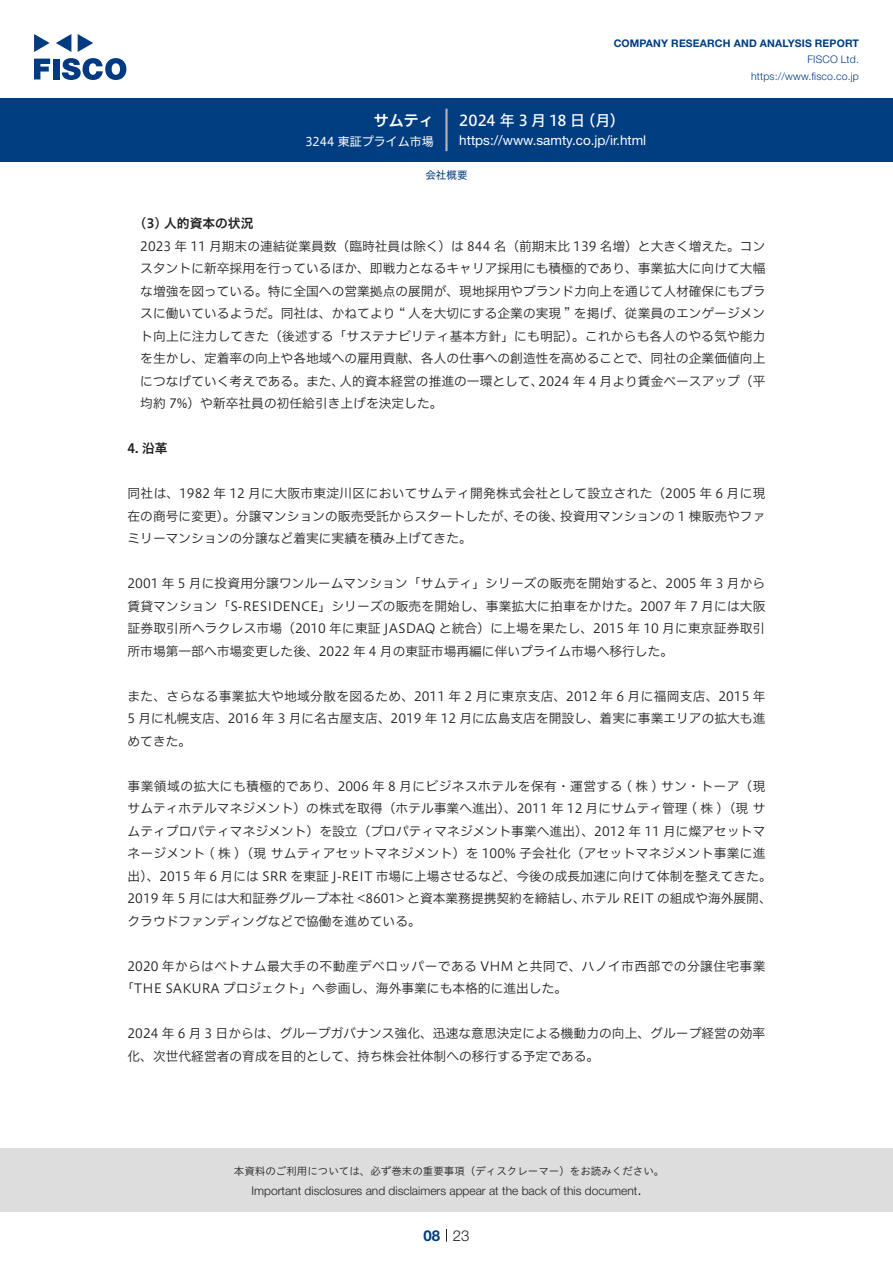
<style>
.page{position:relative;width:893px;height:1263px;background:#fff}
.page>*{position:absolute;margin:0;border:0;box-sizing:border-box;transform-origin:0 0}
.t1{font:15px "Hiragino UD Sans F Std N W5";color:#fff}
.t2{font:15px "Hiragino UD Sans F Std N W6";color:#fff}
.t3{font:300 15px "Helvetica Neue LT Std";color:#231f20}
.t4{font:700 15px "Helvetica Neue LT Std";color:#003d81}
.t5{font:13.5px "Helvetica Neue LT Std";color:#fff}
.本文{font:12.75px/22.5px "Hiragino UD Sans F Std N W3";color:#231f20}
.本文3mm{font:12.75px/22.5px "Hiragino UD Sans F Std N W3";color:#231f20;text-align:right}
.本文-2{font:12.75px/22.5px "Hiragino UD Sans F Std N W3";letter-spacing:.03em;color:#231f20}
.本文-3{font:12.75px/22.5px "Hiragino UD Sans F Std N W3";letter-spacing:.025em;color:#231f20;text-align:right}
.本文-4{font:12.75px "Hiragino UD Sans F Std N W3";letter-spacing:.035em;color:#231f20}
.本文-5{font:12.75px "Hiragino UD Sans F Std N W3";letter-spacing:.02em;color:#231f20}
.小タイトル3mm{font:12.75px "Hiragino UD Sans F Std N W6";color:#231f20}
.小タイトル{font:12.75px "Hiragino UD Sans F Std N W6";color:#231f20}
.t6{font:300 12px "Helvetica Neue LT Std";color:#231f20}
.t7{font:12px "Hiragino UD Sans F Std N W4";color:#fff}
.t8{font:10.5px "Hiragino UD Sans Std W3";color:#231f20}
.t9{font:700 10.5px "Helvetica Neue LT Std";letter-spacing:.015em;color:#003d81}
.t10{font:300 10.5px/16.5px "Helvetica Neue LT Std";letter-spacing:.015em;color:#003d81;text-align:right}
.ヘッダー{font:10.5px "Hiragino UD Sans F Std N W4";color:#003d81}
</style>
<div class="page">
<div style="left:0;top:1148px;width:893px;height:64px;background:#ddd"></div>
<svg style="left:34px;top:59px;width:16px;height:20px"></svg>
<div style="left:53px;top:59px;width:6px;height:20px;background:#003a83"></div>
<svg style="left:62px;top:58px;width:64px;height:22px"></svg>
<svg style="left:34px;top:34px;width:16px;height:18px"></svg>
<svg style="left:78px;top:34px;width:15px;height:18px"></svg>
<svg style="left:56px;top:34px;width:15px;height:18px"></svg>
<div style="left:0;top:98px;width:893px;height:64px;background:#003d81"></div>
<hr style="left:445px;top:109px;width:3px;height:42px;background:#b5b5b6">
<svg style="left:446px;top:1229px;width:1px;height:13px"></svg>
<p class="t2" style="left:374px;top:109px;width:62px">サムティ</p>
<p class="t7" style="left:305px;top:132px;width:130px">3244 東証プライム市場</p>
<p class="t9" style="left:614px;top:37px;width:247px">COMPANY RESEARCH AND ANALYSIS REPORT</p>
<p class="t10" style="left:751px;top:51px;width:109px">FISCO Ltd. https://www.fisco.co j p.</p>
<p class="t1" style="left:580px;top:109px;width:46px">（月(</p>
<p class="t1" style="left:459px;top:109px;width:127px">2024 年 3 月 18 日</p>
<p class="t5" style="left:459px;top:132px;width:189px">https://www.samty.co j p. .i r/ html</p>
<p class="ヘッダー" style="left:425px;top:167px;width:43px">会社概要</p>
<p class="小タイトル3mm" style="left:140px;top:214px;width:115px">3( ) 人的資本の状況</p>
<p class="本文3mm" style="left:140px;top:234px;width:627px">2023 年 11 月期末の連結従業員数（臨時社員は除く）は 844 名（前期末比 139 名増）と大きく増えた。コンスタントに新卒採用を行っているほか、即戦力となるキャリア採用にも積極的であり、事業拡大に向けて大幅な増強を図っている。特に全国への営業拠点の展開が、現地採用やブランド力向上を通じて人材確保にもプラスに働いているようだ。同社は、かねてより “ 人を大切にする企業の実現 ” を掲げ、従業員のエンゲージメント向上に注力してきた（後述する「サステナビリティ基本方針」にも明記）。これからも各人のやる気や能力を生かし、定着率の向上や各地域への雇用貢献、各人の仕事への創造性を高めることで、同社の企業価値向上2024 年 4 月より賃金ベースアップ（平</p>
<p class="本文3mm" style="left:140px;top:369px;width:304px;text-align:left">につなげていく考えである。また、<br>均約 7%）や新卒社員の初任給引き上げを決定した。</p>
<p class="小タイトル" style="left:128px;top:439px;width:42px">4. 沿革</p>
<p class="本文-3" style="left:128px;top:481px;width:639px">同社は、1982 年 12 月に大阪市東淀川区においてサムティ開発株式会社として設立された（2005 年 6 月に現投資用マンションの 1 棟販売やファ</p>
<p class="本文3mm" style="left:339px;top:369px;width:206px">人的資本経営の推進の一環として、</p>
<p class="本文" style="left:128px;top:504px;width:390px">在の商号に変更）。分譲マンションの販売受託からスタートしたが、ミリーマンションの分譲など着実に実績を積み上げてきた。</p>
<p class="本文" style="left:128px;top:571px;width:639px;text-align:justify">2001 年 5 月に投資用分譲ワンルームマンション「サムティ」シリーズの販売を開始すると、2005 年 3 月から賃貸マンション「 -S RESIDENCE」シリーズの販売を開始し、事業拡大に拍車をかけた。2007 年 7 月には大阪証券取引所ヘラクレス市場（2010 年に東証 JASDAQ と統合）に上場を果たし、2015 年 10 月に東京証券取引所市場第一部へ市場変更した後、2022 年 4 月の東証市場再編に伴いプライム市場へ移行した。</p>
<p class="本文" style="left:128px;top:684px;width:639px;text-align:justify">また、さらなる事業拡大や地域分散を図るため、2011 年 2 月に東京支店、2012 年 6 月に福岡支店、2015 年5 月に札幌支店、2016 年 3 月に名古屋支店、2019 年 12 月に広島支店を開設し、着実に事業エリアの拡大も進めてきた。</p>
<p class="本文-4" style="left:128px;top:776px;width:639px">事業領域の拡大にも積極的であり、2006 年 8 月にビジネスホテルを保有・運営する ( 株 ) サン・トーア（現</p>
<p class="本文" style="left:128px;top:796px;width:639px">サムティホテルマネジメント）の株式を取得（ホテル事業へ進出）、2011 年 12 月にサムティ管理 ( 株 )（現サ</p>
<p class="本文" style="left:128px;top:819px;width:639px">ムティプロパティマネジメント）を設立（プロパティマネジメント事業へ進出）、2012 年 11 月に燦アセットマ</p>
<p class="本文-5" style="left:128px;top:844px;width:639px">ネージメント ( 株 )（現サムティアセットマネジメント）を 100% 子会社化（アセットマネジメント事業に進</p>
<p class="本文" style="left:128px;top:864px;width:646px">出）、2015 年 6 月には SRR を東証 -J REIT 市場に上場させるなど、今後の成長加速に向けて体制を整えてきた。</p>
<p class="本文" style="left:582px;top:886px;width:192px">ホテル REIT の組成や海外展開、</p>
<p class="本文" style="left:513px;top:504px;width:52px">その後、</p>
<p class="本文" style="left:128px;top:886px;width:460px">2019 年 5 月には大和証券グループ本社 &lt;8601&gt; と資本業務提携契約を締結し、クラウドファンディングなどで協働を進めている。</p>
<p class="本文-2" style="left:121px;top:954px;width:646px;text-indent:6px">2020 年からはベトナム最大手の不動産デベロッパーである VHM と共同で、ハノイ市西部での分譲住宅事業「THE SAKURA プロジェクト」へ参画し、海外事業にも本格的に進出した。</p>
<p class="本文" style="left:128px;top:1021px;width:639px">2024 年 6 月 3 日からは、グループガバナンス強化、迅速な意思決定による機動力の向上、グループ経営の効率化、次世代経営者の育成を目的として、持ち株会社体制への移行する予定である。</p>
<p class="t8" style="left:234px;top:1163px;width:432px">本資料のご利用については、必ず巻末の重要事項（ディスクレーマー）をお読みください。</p>
<p class="t3" style="left:637px;top:1180px;width:6px">.</p>
<p class="t6" style="left:251px;top:1183px;width:387px">Important disclosures and disclaimers appear at the back of this document</p>
<p class="t4" style="left:423px;top:1226px;width:18px">08</p>
<p class="t3" style="left:453px;top:1226px;width:18px">23</p>
</div>
